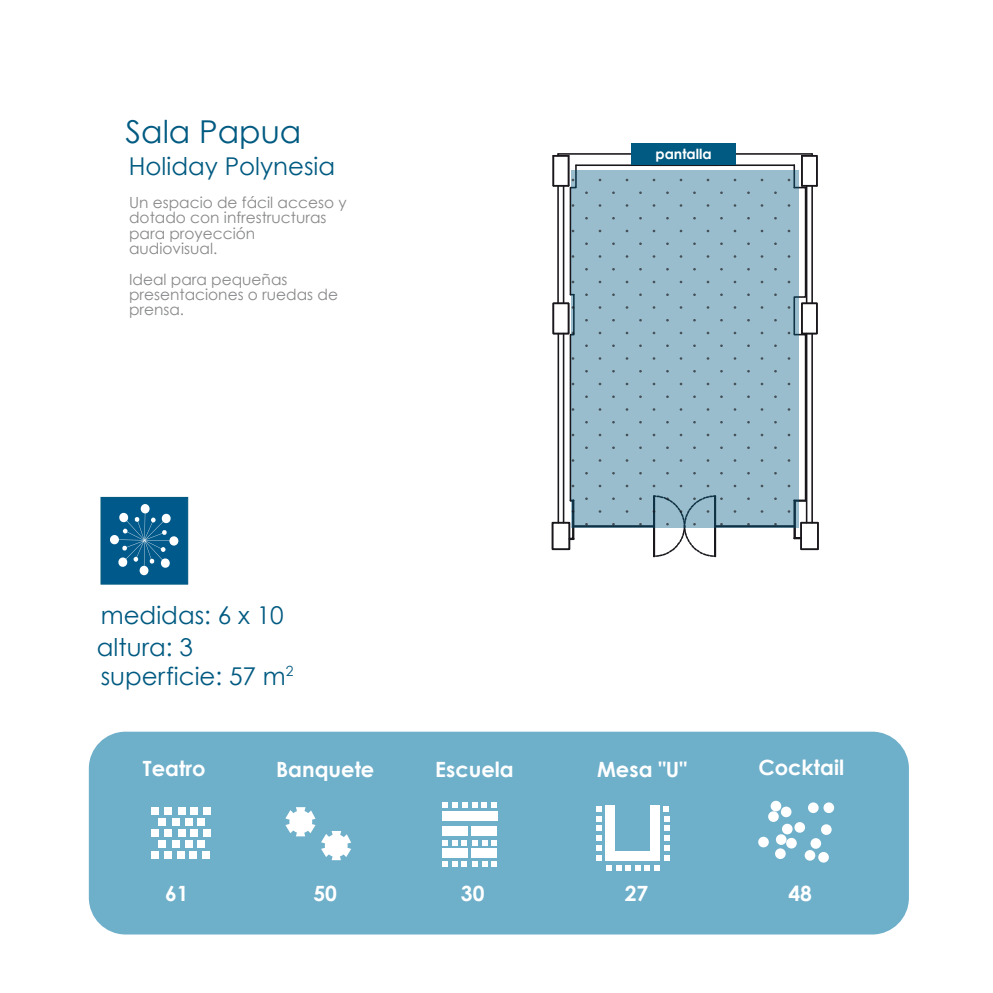
<style>
.page{position:relative;width:993px;height:993px;background:#fff}
.page>*{position:absolute;margin:0;border:0;box-sizing:border-box;transform-origin:0 0}
.t1{font:31.5px "Century Gothic";color:#005a81}
.t2{font:24.5px "Century Gothic";color:#005a81}
.t3{font:700 21px "Century Gothic";color:#fff}
.t4{font:15.4px/15.4px "Century Gothic";color:#87888a}
.t5{font:700 14px "Century Gothic";color:#fff}
</style>
<div class="page">
<div style="left:100px;top:496px;width:88px;height:88px;background:#00598b;border:1px solid #005a81"></div>
<svg style="left:110px;top:504px;width:68px;height:71px"></svg>
<div style="left:89px;top:731px;width:819px;height:203px;background:#6eafca;border-radius:37px"></div>
<div style="left:771px;top:801px;width:8px;height:9px;background:#fff;border-radius:50%"></div>
<div style="left:770px;top:800px;width:11px;height:11px;border:2px solid #fff;border-radius:50%"></div>
<div style="left:769px;top:812px;width:8px;height:8px;background:#fff;border-radius:50%"></div>
<div style="left:767px;top:811px;width:11px;height:10px;border:2px solid #fff;border-radius:50%"></div>
<div style="left:781px;top:807px;width:9px;height:8px;background:#fff;border-radius:50%"></div>
<div style="left:780px;top:806px;width:11px;height:11px;border:2px solid #fff;border-radius:50%"></div>
<div style="left:795px;top:823px;width:8px;height:8px;background:#fff;border-radius:50%"></div>
<div style="left:794px;top:821px;width:10px;height:11px;border:2px solid #fff;border-radius:50%"></div>
<div style="left:782px;top:824px;width:9px;height:8px;background:#fff;border-radius:50%"></div>
<div style="left:781px;top:823px;width:11px;height:11px;border:2px solid #fff;border-radius:50%"></div>
<div style="left:787px;top:838px;width:8px;height:9px;background:#fff;border-radius:50%"></div>
<div style="left:785px;top:837px;width:11px;height:11px;border:2px solid #fff;border-radius:50%"></div>
<div style="left:776px;top:835px;width:9px;height:8px;background:#fff;border-radius:50%"></div>
<div style="left:775px;top:834px;width:11px;height:10px;border:2px solid #fff;border-radius:50%"></div>
<div style="left:759px;top:837px;width:8px;height:8px;background:#fff;border-radius:50%"></div>
<div style="left:758px;top:836px;width:10px;height:11px;border:2px solid #fff;border-radius:50%"></div>
<div style="left:776px;top:849px;width:8px;height:8px;background:#fff;border-radius:50%"></div>
<div style="left:774px;top:848px;width:11px;height:10px;border:2px solid #fff;border-radius:50%"></div>
<div style="left:805px;top:850px;width:8px;height:9px;background:#fff;border-radius:50%"></div>
<div style="left:804px;top:849px;width:11px;height:11px;border:2px solid #fff;border-radius:50%"></div>
<div style="left:811px;top:839px;width:8px;height:8px;background:#fff;border-radius:50%"></div>
<div style="left:810px;top:837px;width:10px;height:11px;border:2px solid #fff;border-radius:50%"></div>
<div style="left:819px;top:852px;width:8px;height:9px;background:#fff;border-radius:50%"></div>
<div style="left:818px;top:851px;width:10px;height:11px;border:2px solid #fff;border-radius:50%"></div>
<div style="left:824px;top:803px;width:8px;height:8px;background:#fff;border-radius:50%"></div>
<div style="left:823px;top:802px;width:10px;height:10px;border:2px solid #fff;border-radius:50%"></div>
<div style="left:821px;top:825px;width:9px;height:8px;background:#fff;border-radius:50%"></div>
<div style="left:820px;top:824px;width:11px;height:10px;border:2px solid #fff;border-radius:50%"></div>
<div style="left:808px;top:803px;width:9px;height:8px;background:#fff;border-radius:50%"></div>
<div style="left:807px;top:802px;width:11px;height:10px;border:2px solid #fff;border-radius:50%"></div>
<div style="left:151px;top:806px;width:8px;height:8px;background:#fff"></div>
<div style="left:164px;top:806px;width:8px;height:8px;background:#fff"></div>
<div style="left:178px;top:806px;width:7px;height:8px;background:#fff"></div>
<div style="left:190px;top:806px;width:8px;height:8px;background:#fff"></div>
<div style="left:203px;top:806px;width:7px;height:8px;background:#fff"></div>
<div style="left:158px;top:817px;width:8px;height:8px;background:#fff"></div>
<div style="left:172px;top:817px;width:7px;height:8px;background:#fff"></div>
<div style="left:185px;top:817px;width:8px;height:8px;background:#fff"></div>
<div style="left:197px;top:817px;width:8px;height:8px;background:#fff"></div>
<div style="left:151px;top:829px;width:8px;height:7px;background:#fff"></div>
<div style="left:164px;top:829px;width:8px;height:7px;background:#fff"></div>
<div style="left:178px;top:829px;width:7px;height:7px;background:#fff"></div>
<div style="left:190px;top:829px;width:8px;height:7px;background:#fff"></div>
<div style="left:203px;top:829px;width:7px;height:7px;background:#fff"></div>
<div style="left:158px;top:840px;width:8px;height:7px;background:#fff"></div>
<div style="left:172px;top:840px;width:7px;height:7px;background:#fff"></div>
<div style="left:185px;top:840px;width:8px;height:7px;background:#fff"></div>
<div style="left:197px;top:840px;width:8px;height:7px;background:#fff"></div>
<div style="left:151px;top:850px;width:7px;height:8px;background:#fff"></div>
<div style="left:164px;top:850px;width:8px;height:8px;background:#fff"></div>
<div style="left:177px;top:850px;width:8px;height:8px;background:#fff"></div>
<div style="left:189px;top:850px;width:8px;height:8px;background:#fff"></div>
<div style="left:202px;top:850px;width:8px;height:8px;background:#fff"></div>
<svg style="left:285px;top:807px;width:30px;height:29px"></svg>
<svg style="left:321px;top:831px;width:30px;height:28px"></svg>
<div style="left:326px;top:835px;width:20px;height:20px;background:#fff;border-radius:50%"></div>
<div style="left:325px;top:834px;width:22px;height:22px;border:2px solid #fff;border-radius:50%"></div>
<div style="left:442px;top:811px;width:55px;height:9px;background:#fff"></div>
<svg style="left:442px;top:802px;width:54px;height:5px"></svg>
<div style="left:442px;top:826px;width:25px;height:9px;background:#fff"></div>
<div style="left:471px;top:826px;width:26px;height:9px;background:#fff"></div>
<svg style="left:442px;top:840px;width:54px;height:5px"></svg>
<div style="left:442px;top:847px;width:25px;height:10px;background:#fff"></div>
<div style="left:471px;top:847px;width:26px;height:10px;background:#fff"></div>
<svg style="left:442px;top:861px;width:54px;height:5px"></svg>
<div style="left:605px;top:805px;width:9px;height:55px;background:#fff"></div>
<div style="left:650px;top:805px;width:10px;height:55px;background:#fff"></div>
<svg style="left:596px;top:806px;width:73px;height:63px"></svg>
<hr style="left:562px;top:333px;width:2px;height:189px;background:#1a171c">
<hr style="left:805px;top:333px;width:2px;height:189px;background:#1a171c">
<hr style="left:811px;top:333px;width:1px;height:189px;background:#1a171c">
<div style="left:800px;top:521px;width:18px;height:29px;border:2px solid #1a171c"></div>
<div style="left:551px;top:521px;width:19px;height:29px;border:2px solid #1a171c"></div>
<hr style="left:557px;top:333px;width:2px;height:189px;background:#1a171c">
<hr style="left:652px;top:496px;width:2px;height:60px;background:#1a171c">
<hr style="left:714px;top:496px;width:2px;height:60px;background:#1a171c">
<svg style="left:653px;top:527px;width:62px;height:30px"></svg>
<hr style="left:575px;top:164px;width:219px;height:2px;background:#1a171c">
<hr style="left:558px;top:153px;width:253px;height:2px;background:#1a171c">
<hr style="left:793px;top:500px;width:1px;height:38px;background:#1a171c">
<hr style="left:794px;top:500px;width:1px;height:37px;background:#1a171c">
<hr style="left:572px;top:500px;width:2px;height:39px;background:#1a171c">
<svg style="left:792px;top:154px;width:26px;height:348px"></svg>
<svg style="left:794px;top:537px;width:6px;height:2px"></svg>
<svg style="left:552px;top:154px;width:25px;height:348px"></svg>
<div style="left:631px;top:143px;width:104px;height:22px;background:#005a81"></div>
<div style="left:570px;top:170px;width:228px;height:357px;background:#99bdcc"></div>
<h1 class="t1" style="left:125px;top:111px;width:177px">Sala Papua</h1>
<h2 class="t2" style="left:129px;top:150px;width:208px">Holiday Polynesia</h2>
<p class="t4" style="left:129px;top:194px;width:219px">Un espacio de fácil acceso y dotado con infrestructuras para proyección audiovisual.</p>
<p class="t4" style="left:129px;top:271px;width:210px">Ideal para pequeñas presentaciones o ruedas de prensa.</p>
<h2 class="t2" style="left:101px;top:599px;width:184px">medidas: 6 x 10</h2>
<h2 class="t2" style="left:97px;top:631px;width:97px">altura: 3</h2>
<h2 class="t2" style="left:101px;top:660px;width:194px">superficie: 57 m<sup>2</sup></h2>
<p class="t5" style="left:655px;top:145px;width:58px">pantalla</p>
<h3 class="t3" style="left:143px;top:754px;width:64px">Teatro</h3>
<h3 class="t3" style="left:276px;top:755px;width:100px">Banquete</h3>
<h3 class="t3" style="left:435px;top:755px;width:80px">Escuela</h3>
<h3 class="t3" style="left:597px;top:755px;width:91px">Mesa "U"</h3>
<h3 class="t3" style="left:758px;top:753px;width:87px">Cocktail</h3>
<h3 class="t3" style="left:165px;top:879px;width:25px">61</h3>
<h3 class="t3" style="left:313px;top:879px;width:25px">50</h3>
<h3 class="t3" style="left:461px;top:879px;width:25px">30</h3>
<h3 class="t3" style="left:624px;top:879px;width:25px">27</h3>
<h3 class="t3" style="left:788px;top:879px;width:25px">48</h3>
</div>
